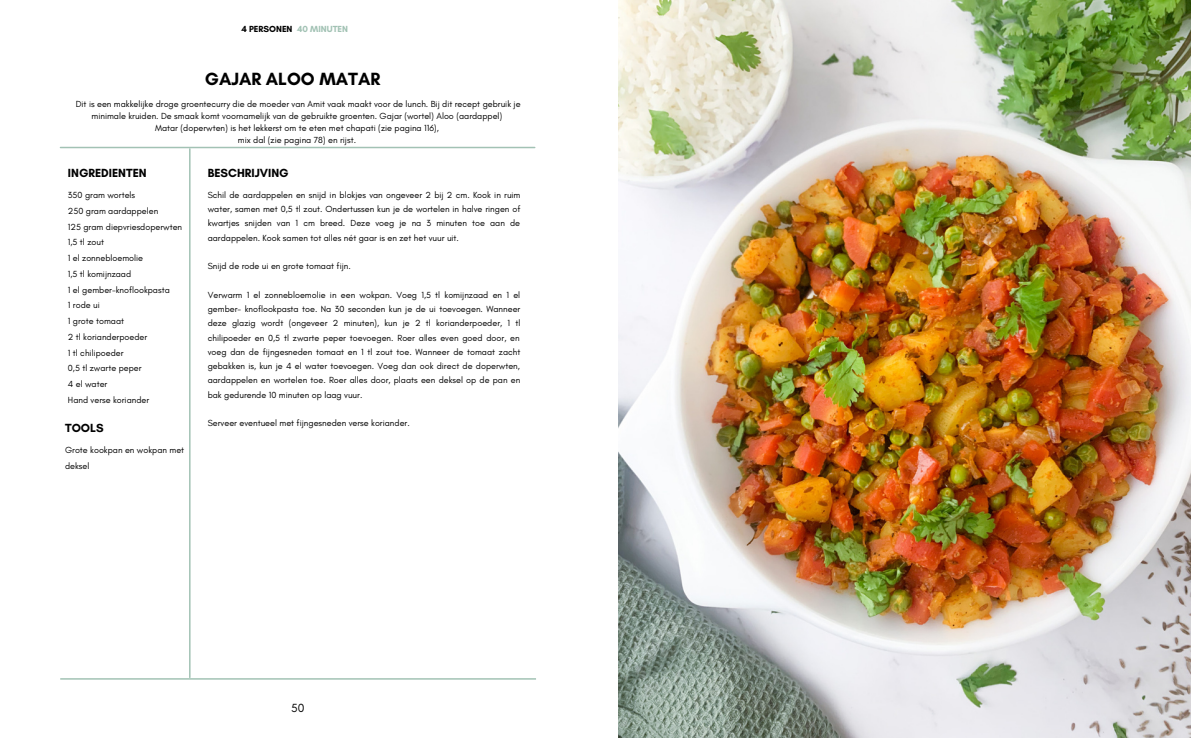
<style>
.page{position:relative;width:1191px;height:738px;background:#fff}
.page>*{position:absolute;margin:0;border:0;box-sizing:border-box;transform-origin:0 0}
.t1{font:700 18px "Glacial Indifference";color:#000}
.t2{font:700 12px "Glacial Indifference";color:#000}
.t3{font:12px "Glacial Indifference";color:#000}
.t4{font:9px/15.7px "Glacial Indifference";color:#000}
.t5{font:700 9px "Glacial Indifference";color:#000}
.s1{color:#a2c2b4}
</style>
<div class="page">
<img style="left:618px;top:0;width:572px;height:737px">
<hr style="left:189px;top:149px;width:1px;height:528px;background:#a2c2b4">
<hr style="left:60px;top:147px;width:474px;height:1px;background:#a2c2b4">
<hr style="left:60px;top:677px;width:476px;height:2px;background:#a2c2b4">
<p class="t5" style="left:241px;top:24px;width:108px">4 PERSONEN <span class="s1">40 MINUTEN</span></p>
<h1 class="t1" style="left:205px;top:68px;width:177px">GAJAR ALOO MATAR</h1>
<p class="t4" style="left:76px;top:98px;width:446px;line-height:12px;text-align:center">Dit is een makkelijke droge groentecurry die de moeder van Amit vaak maakt voor de lunch. Bij dit recept gebruik je minimale kruiden. De smaak komt voornamelijk van de gebruikte groenten. Gajar (wortel) Aloo (aardappel)<br>Matar (doperwten) is het lekkerst om te eten met chapati (zie pagina 116),<br>mix dal (zie pagina 78) en rijst.</p>
<h2 class="t2" style="left:68px;top:166px;width:80px">INGREDIENTEN</h2>
<h2 class="t2" style="left:208px;top:166px;width:82px">BESCHRIJVING</h2>
<p class="t4" style="left:68px;top:187px;width:116px">350 gram wortels<br>250 gram aardappelen<br>125 gram diepvriesdoperwten<br>1,5 tl zout<br>1 el zonnebloemolie<br>1,5 tl komijnzaad<br>1 el gember-knoflookpasta<br>1 rode ui<br>1 grote tomaat<br>2 tl korianderpoeder<br>1 tl chilipoeder<br>0,5 tl zwarte peper<br>4 el water<br>Hand verse koriander</p>
<p class="t4" style="left:208px;top:188px;width:314px;line-height:14.2px;text-align:justify">Schil de aardappelen en snijd in blokjes van ongeveer 2 bij 2 cm. Kook in ruim water, samen met 0,5 tl zout. Ondertussen kun je de wortelen in halve ringen of kwartjes snijden van 1 cm breed. Deze voeg je na 3 minuten toe aan de aardappelen. Kook samen tot alles nét gaar is en zet het vuur uit.</p>
<p class="t4" style="left:208px;top:258px;width:145px">Snijd de rode ui en grote tomaat fijn.</p>
<p class="t4" style="left:208px;top:287px;width:314px;line-height:14.2px;text-align:justify">Verwarm 1 el zonnebloemolie in een wokpan. Voeg 1,5 tl komijnzaad en 1 el gember- knoflookpasta toe. Na 30 seconden kun je de ui toevoegen. Wanneer deze glazig wordt (ongeveer 2 minuten), kun je 2 tl korianderpoeder, 1 tl chilipoeder en 0,5 tl zwarte peper toevoegen. Roer alles even goed door, en voeg dan de fijngesneden tomaat en 1 tl zout toe. Wanneer de tomaat zacht gebakken is, kun je 4 el water toevoegen. Voeg dan ook direct de doperwten, aardappelen en wortelen toe. Roer alles door, plaats een deksel op de pan en bak gedurende 10 minuten op laag vuur.</p>
<p class="t4" style="left:208px;top:415px;width:203px">Serveer eventueel met fijngesneden verse koriander.</p>
<h2 class="t2" style="left:65px;top:420px;width:40px">TOOLS</h2>
<p class="t4" style="left:65px;top:441px;width:121px">Grote kookpan en wokpan met deksel</p>
<h2 class="t3" style="left:291px;top:700px;width:15px">50</h2>
</div>
